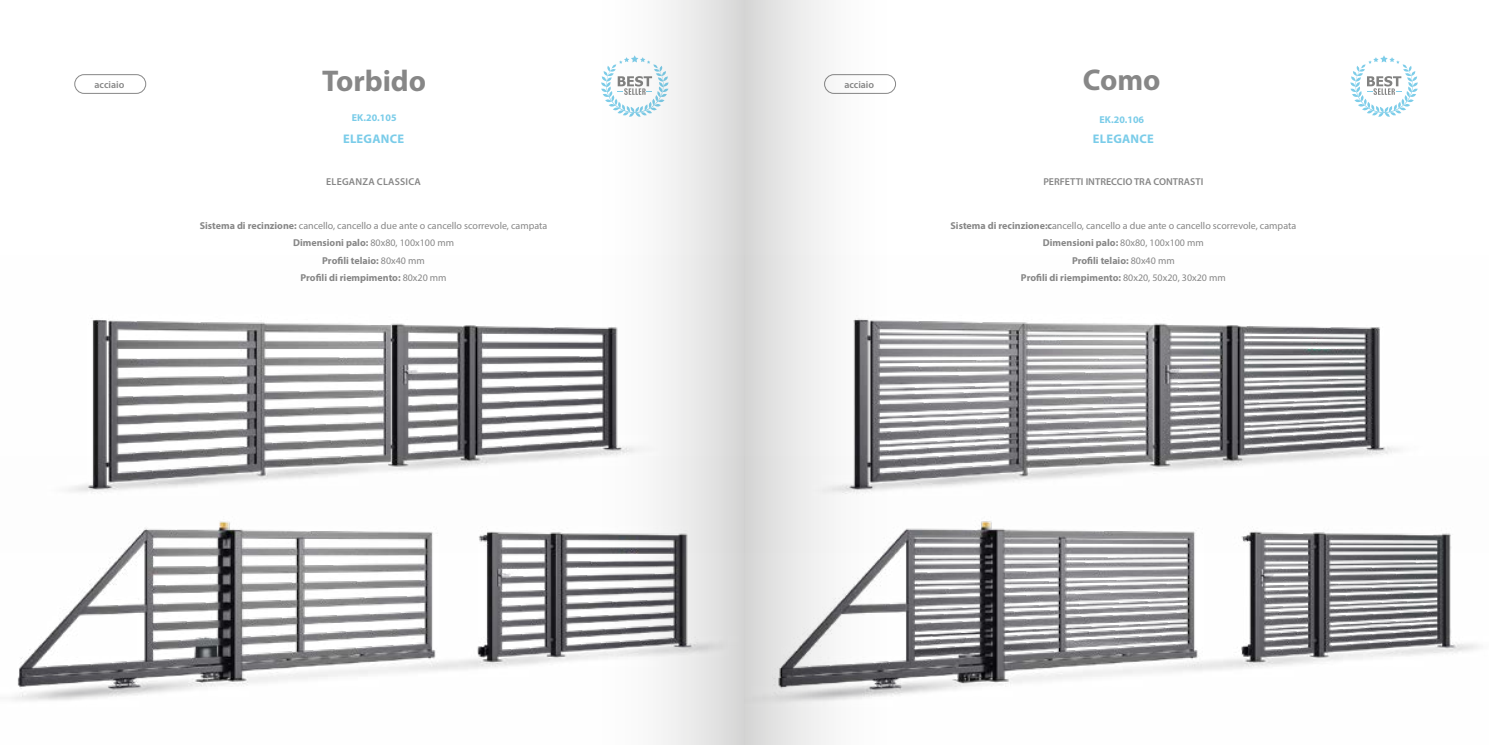
<style>
.page{position:relative;width:1489px;height:745px;background:#fff}
.page>*{position:absolute;margin:0;border:0;box-sizing:border-box;transform-origin:0 0}
.t1{font:700 30px "Myriad Pro";color:#878787}
.t2{font:700 12.5px "Myriad Pro";letter-spacing:.02em;color:#7acce9}
.t3{font:10px/17.4px "Myriad Pro";color:#878787;text-align:center}
.t4{font:600 10px "Myriad Pro";color:#878787}
.t5{font:700 10px "Myriad Pro";color:#7acce9}
.t6{font:600 10px "Myriad Pro";letter-spacing:.02em;color:#878787}
.s1{font-weight:700}
</style>
<div class="page">
<div style="left:74px;top:74px;width:72px;height:20px;border:1px solid #878787;border-radius:9px"></div>
<img style="left:11px;top:552px;width:1468px;height:192px">
<img style="left:68px;top:255px;width:1383px;height:297px">
<svg style="left:1350px;top:55px;width:67px;height:62px"></svg>
<svg style="left:584px;top:0;width:159px;height:744px"></svg>
<svg style="left:744px;top:0;width:160px;height:744px"></svg>
<p class="t4" style="left:95px;top:78px;width:31px">acciaio</p>
<h1 class="t1" style="left:322px;top:61px;width:105px">Torbido</h1>
<p class="t5" style="left:352px;top:110px;width:46px">EK.20.105</p>
<p class="t4" style="left:844px;top:78px;width:31px">acciaio</p>
<h1 class="t1" style="left:1082px;top:60px;width:79px">Como</h1>
<p class="t5" style="left:1099px;top:113px;width:46px">EK.20.106</p>
<p class="t2" style="left:343px;top:130px;width:62px">ELEGANCE</p>
<p class="t2" style="left:1092px;top:130px;width:62px">ELEGANCE</p>
<p class="t6" style="left:326px;top:175px;width:96px">ELEGANZA CLASSICA</p>
<p class="t4" style="left:1043px;top:175px;width:161px">PERFETTI INTRECCIO TRA CONTRASTI</p>
<p class="t3" style="left:200px;top:217px;width:349px"><span class="s1">Sistema di recinzione:</span> cancello, cancello a due ante o cancello scorrevole, campata <span class="s1">Dimensioni palo:</span> 80x80, 100x100 mm<br><span class="s1">Profili telaio:</span> 80x40 mm<br><span class="s1">Profili di riempimento:</span> 80x20 mm</p>
<p class="t3" style="left:950px;top:217px;width:347px"><span class="s1">Sistema di recinzione:c</span>ancello, cancello a due ante o cancello scorrevole, campata <span class="s1">Dimensioni palo:</span> 80x80, 100x100 mm<br><span class="s1">Profili telaio:</span> 80x40 mm<br><span class="s1">Profili di riempimento:</span> 80x20, 50x20, 30x20 mm</p>
</div>
